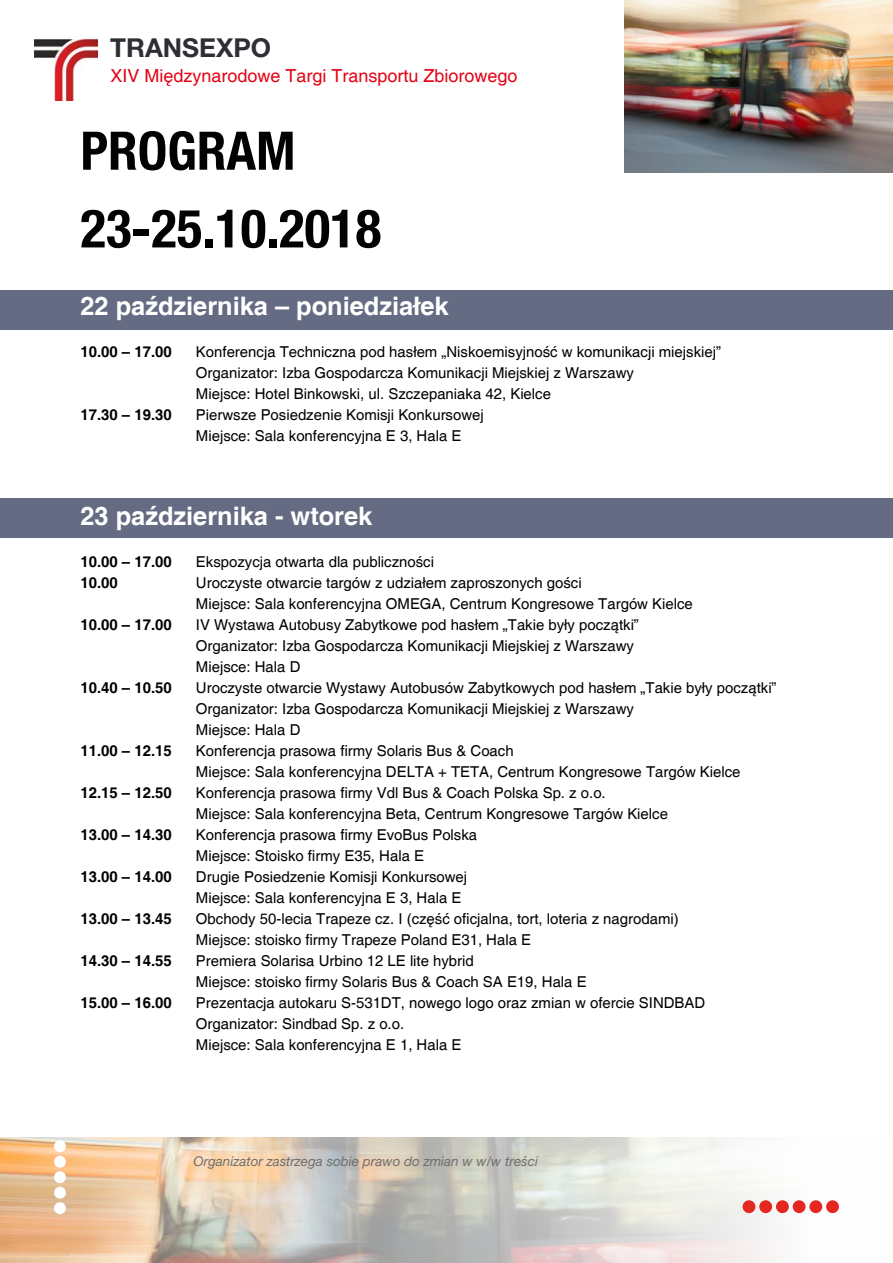
<style>
.page{position:relative;width:893px;height:1263px;background:#fff}
.page>*{position:absolute;margin:0;border:0;box-sizing:border-box;transform-origin:0 0}
.t1{font:700 condensed 53.25px "Helvetica Neue LT Pro";color:#020203}
.t2{font:700 26.1px "Helvetica Neue LT Pro";color:#2e2e35}
.t3{font:700 25.5px "Helvetica";color:#fff}
.t4{font:18px "Helvetica";color:#e30517}
.t5{font:15px/21px "Helvetica";color:#000}
.t6{font:700 15px "Helvetica";color:#000}
.t7{font:italic 13.5px "Helvetica Neue LT Pro";color:#706f6f}
</style>
<div class="page">
<img style="left:624px;top:0;width:269px;height:173px">
<img style="left:0;top:1137px;width:839px;height:126px">
<div style="left:743px;top:1200px;width:12px;height:13px;background:#e52722;border-radius:50%"></div>
<div style="left:759px;top:1200px;width:13px;height:13px;background:#e52722;border-radius:50%"></div>
<div style="left:776px;top:1200px;width:13px;height:13px;background:#e52722;border-radius:50%"></div>
<div style="left:793px;top:1200px;width:12px;height:13px;background:#e52722;border-radius:50%"></div>
<div style="left:809px;top:1200px;width:13px;height:13px;background:#e52722;border-radius:50%"></div>
<div style="left:826px;top:1200px;width:13px;height:13px;background:#e52722;border-radius:50%"></div>
<div style="left:54px;top:1202px;width:12px;height:12px;background:#fff;border-radius:50%"></div>
<div style="left:54px;top:1187px;width:12px;height:12px;background:#fff;border-radius:50%"></div>
<div style="left:54px;top:1171px;width:12px;height:12px;background:#fff;border-radius:50%"></div>
<div style="left:54px;top:1156px;width:12px;height:12px;background:#fff;border-radius:50%"></div>
<div style="left:54px;top:1140px;width:12px;height:12px;background:#fff;border-radius:50%"></div>
<img style="left:34px;top:38px;width:64px;height:63px">
<div style="left:0;top:291px;width:893px;height:39px;background:#646b82"></div>
<div style="left:0;top:498px;width:893px;height:40px;background:#646b82"></div>
<h2 class="t2" style="left:110px;top:32px;width:162px">TRANSEXPO</h2>
<p class="t4" style="left:110px;top:65px;width:409px">XIV Międzynarodowe Targi Transportu Zbiorowego</p>
<h1 class="t1" style="left:80px;top:119px;width:216px">PROGRAM</h1>
<h1 class="t1" style="left:80px;top:196px;width:302px">23-25.10.2018</h1>
<h3 class="t3" style="left:80px;top:290px;width:370px">22 października – poniedziałek</h3>
<p class="t6" style="left:80px;top:343px;width:93px">10.00 – 17.00</p>
<p class="t5" style="left:196px;top:342px;width:526px">Konferencja Techniczna pod hasłem „Niskoemisyjność w komunikacji miejskiej”<br>Organizator: Izba Gospodarcza Komunikacji Miejskiej z Warszawy<br>Miejsce: Hotel Binkowski, ul. Szczepaniaka 42, Kielce</p>
<p class="t6" style="left:80px;top:406px;width:93px">17.30 – 19.30</p>
<p class="t5" style="left:196px;top:405px;width:289px">Pierwsze Posiedzenie Komisji Konkursowej<br>Miejsce: Sala konferencyjna E 3, Hala E</p>
<h3 class="t3" style="left:80px;top:500px;width:293px">23 października - wtorek</h3>
<p class="t6" style="left:80px;top:553px;width:93px">10.00 – 17.00</p>
<p class="t5" style="left:196px;top:552px;width:240px">Ekspozycja otwarta dla publiczności</p>
<p class="t6" style="left:80px;top:574px;width:39px">10.00</p>
<p class="t5" style="left:196px;top:573px;width:498px">Uroczyste otwarcie targów z udziałem zaproszonych gości<br>Miejsce: Sala konferencyjna OMEGA, Centrum Kongresowe Targów Kielce</p>
<p class="t6" style="left:80px;top:616px;width:93px">10.00 – 17.00</p>
<p class="t5" style="left:196px;top:615px;width:444px">IV Wystawa Autobusy Zabytkowe pod hasłem „Takie były początki”<br>Organizator: Izba Gospodarcza Komunikacji Miejskiej z Warszawy<br>Miejsce: Hala D</p>
<p class="t6" style="left:80px;top:679px;width:93px">10.40 – 10.50</p>
<p class="t5" style="left:196px;top:678px;width:582px">Uroczyste otwarcie Wystawy Autobusów Zabytkowych pod hasłem „Takie były początki”<br>Organizator: Izba Gospodarcza Komunikacji Miejskiej z Warszawy<br>Miejsce: Hala D</p>
<p class="t6" style="left:80px;top:742px;width:93px">11.00 – 12.15</p>
<p class="t5" style="left:196px;top:741px;width:546px">Konferencja prasowa firmy Solaris Bus &amp; Coach<br>Miejsce: Sala konferencyjna DELTA + TETA, Centrum Kongresowe Targów Kielce</p>
<p class="t6" style="left:80px;top:784px;width:93px">12.15 – 12.50</p>
<p class="t5" style="left:196px;top:783px;width:473px">Konferencja prasowa firmy Vdl Bus &amp; Coach Polska Sp. z o.o.<br>Miejsce: Sala konferencyjna Beta, Centrum Kongresowe Targów Kielce</p>
<p class="t6" style="left:80px;top:826px;width:93px">13.00 – 14.30</p>
<p class="t5" style="left:196px;top:825px;width:283px">Konferencja prasowa firmy EvoBus Polska<br>Miejsce: Stoisko firmy E35, Hala E</p>
<p class="t6" style="left:80px;top:868px;width:93px">13.00 – 14.00</p>
<p class="t5" style="left:196px;top:867px;width:273px">Drugie Posiedzenie Komisji Konkursowej<br>Miejsce: Sala konferencyjna E 3, Hala E</p>
<p class="t6" style="left:80px;top:910px;width:93px">13.00 – 13.45</p>
<p class="t5" style="left:196px;top:909px;width:484px">Obchody 50-lecia Trapeze cz. I (część oficjalna, tort, loteria z nagrodami)<br>Miejsce: stoisko firmy Trapeze Poland E31, Hala E</p>
<p class="t6" style="left:80px;top:952px;width:93px">14.30 – 14.55</p>
<p class="t5" style="left:196px;top:951px;width:392px">Premiera Solarisa Urbino 12 LE lite hybrid<br>Miejsce: stoisko firmy Solaris Bus &amp; Coach SA E19, Hala E</p>
<p class="t6" style="left:80px;top:994px;width:93px">15.00 – 16.00</p>
<p class="t5" style="left:196px;top:993px;width:511px">Prezentacja autokaru S-531DT, nowego logo oraz zmian w ofercie SINDBAD<br>Organizator: Sindbad Sp. z o.o.<br>Miejsce: Sala konferencyjna E 1, Hala E</p>
<p class="t7" style="left:193px;top:1153px;width:346px">Organizator zastrzega sobie prawo do zmian w w/w treści</p>
</div>
